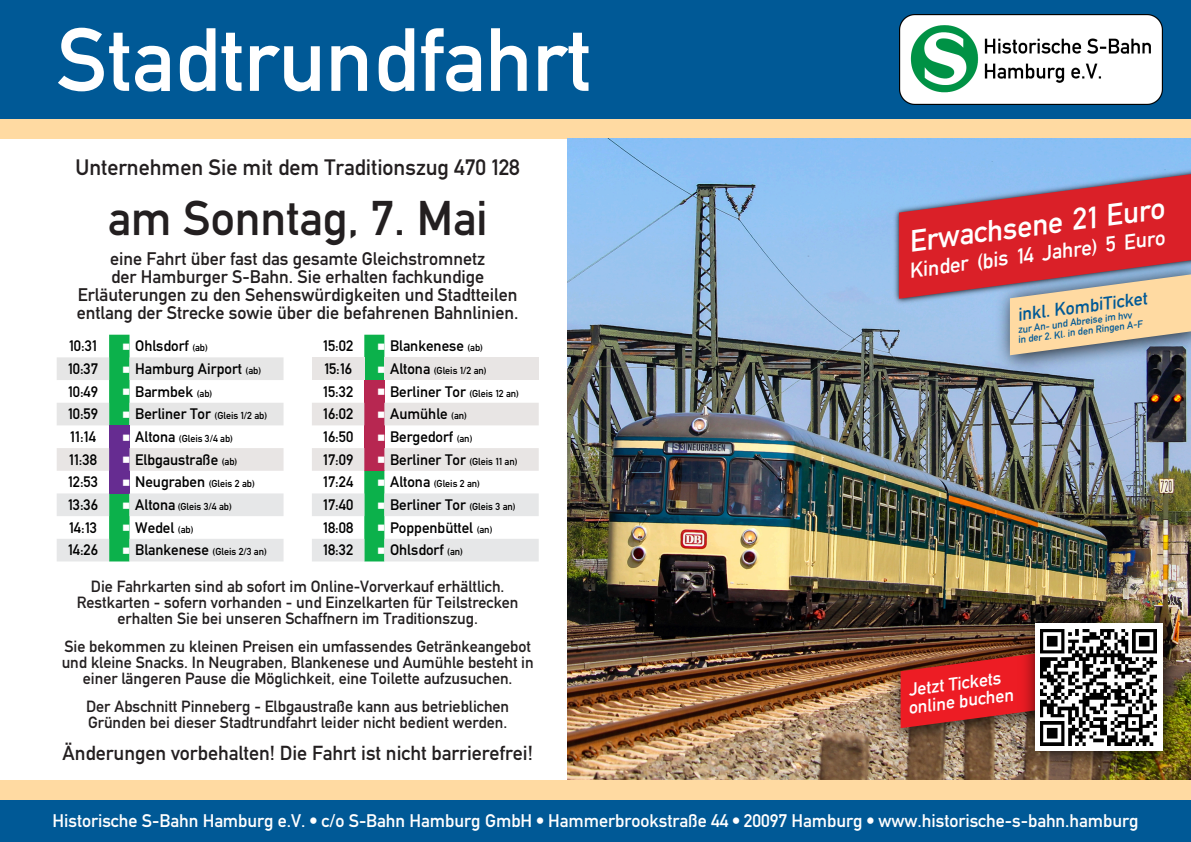
<style>
.page{position:relative;width:1191px;height:842px;background:#fff}
.page>*{position:absolute;margin:0;border:0;box-sizing:border-box;transform-origin:0 0}
.t1{font:88px "DIN 1451 Mittelschrift";color:#fff}
.t2{font:48px "DIN 1451 Mittelschrift";color:#231f20}
.t3{font:30px "DIN 1451 Mittelschrift";color:#fff}
.t4{font:22px "DIN 1451 Mittelschrift";color:#231f20}
.t5{font:21px "DIN 1451 Mittelschrift";color:#fff}
.t6{font:20px "DIN 1451 Mittelschrift";color:#231f20}
.t7{font:18px/18px "DIN 1451 Mittelschrift";color:#231f20;text-align:center}
.t8{font:18px/18px "DIN 1451 Mittelschrift";color:#fff}
.t9{font:18px "DIN 1451 Mittelschrift";color:#005996}
.t10{font:16px/16px "DIN 1451 Mittelschrift";color:#231f20;text-align:center}
.t11{font:15px "DIN 1451 Mittelschrift";color:#000}
.t12{font:10px "DIN 1451 Mittelschrift";color:#000}
.t13{font:10px/10px "DIN 1451 Mittelschrift";color:#005996}
.s1{font-size:10px}
.s2{font-size:15px}
</style>
<div class="page">
<div style="left:0;top:0;width:1191px;height:119px;background:#005996"></div>
<div style="left:0;top:799px;width:1191px;height:43px;background:#005996"></div>
<div style="left:0;top:119px;width:1191px;height:20px;background:#ffdaa2"></div>
<div style="left:0;top:780px;width:1191px;height:19px;background:#ffdaa2"></div>
<img style="left:899px;top:14px;width:263px;height:91px">
<img style="left:567px;top:139px;width:624px;height:641px">
<img style="left:882px;top:631px;width:135px;height:118px">
<svg style="left:900px;top:647px;width:117px;height:81px;background:#c52826"></svg>
<img style="left:992px;top:355px;width:199px;height:21px">
<img style="left:1017px;top:606px;width:168px;height:168px">
<div style="left:1035px;top:624px;width:127px;height:127px;background:#fff"></div>
<img style="left:892px;top:167px;width:299px;height:138px">
<svg style="left:899px;top:170px;width:292px;height:185px;background:#c5747b"></svg>
<img style="left:1040px;top:629px;width:116px;height:116px">
<svg style="left:57px;top:335px;width:226px;height:226px"></svg>
<svg style="left:312px;top:335px;width:227px;height:226px"></svg>
<h1 class="t1" style="left:57px;top:8px;width:536px">Stadtrundfahrt</h1>
<h3 class="t4" style="left:76px;top:154px;width:446px">Unternehmen Sie mit dem Traditionszug 470 128</h3>
<h2 class="t2" style="left:108px;top:190px;width:381px">am Sonntag, 7. Mai</h2>
<p class="t7" style="left:77px;top:250px;width:443px">eine Fahrt über fast das gesamte Gleichstromnetz<br>der Hamburger S-Bahn. Sie erhalten fachkundige Erläuterungen zu den Sehenswürdigkeiten und Stadtteilen entlang der Strecke sowie über die befahrenen Bahnlinien.</p>
<p class="t11" style="left:69px;top:337px;width:30px">10:31</p>
<p class="t11" style="left:135px;top:337px;width:74px">Ohlsdorf <span class="s1">(ab)</span></p>
<p class="t11" style="left:68px;top:360px;width:32px">10:37</p>
<p class="t11" style="left:135px;top:360px;width:127px">Hamburg Airport <span class="s1">(ab)</span></p>
<p class="t11" style="left:68px;top:383px;width:32px">10:49</p>
<p class="t11" style="left:135px;top:383px;width:79px">Barmbek <span class="s1">(ab)</span></p>
<p class="t11" style="left:68px;top:405px;width:32px">10:59</p>
<p class="t12" style="left:135px;top:410px;width:134px"><span class="s2">Berliner Tor</span> (Gleis 1/2 ab)</p>
<p class="t11" style="left:70px;top:428px;width:27px">11:14</p>
<p class="t12" style="left:135px;top:433px;width:99px"><span class="s2">Altona</span> (Gleis 3/4 ab)</p>
<p class="t11" style="left:69px;top:451px;width:30px">11:38</p>
<p class="t11" style="left:135px;top:451px;width:104px">Elbgaustraße <span class="s1">(ab)</span></p>
<p class="t11" style="left:68px;top:473px;width:32px">12:53</p>
<p class="t12" style="left:135px;top:478px;width:121px"><span class="s2">Neugraben</span> (Gleis 2 ab)</p>
<p class="t11" style="left:68px;top:496px;width:32px">13:36</p>
<p class="t12" style="left:135px;top:501px;width:98px"><span class="s2">Altona</span> (Gleis 3/4 ab)</p>
<p class="t11" style="left:69px;top:519px;width:30px">14:13</p>
<p class="t11" style="left:135px;top:519px;width:60px">Wedel <span class="s1">(ab)</span></p>
<p class="t11" style="left:68px;top:541px;width:32px">14:26</p>
<p class="t12" style="left:135px;top:546px;width:133px"><span class="s2">Blankenese</span> (Gleis 2/3 an)</p>
<p class="t11" style="left:323px;top:337px;width:32px">15:02</p>
<p class="t11" style="left:390px;top:337px;width:94px">Blankenese <span class="s1">(ab)</span></p>
<p class="t11" style="left:324px;top:360px;width:30px">15:16</p>
<p class="t12" style="left:390px;top:365px;width:98px"><span class="s2">Altona</span> (Gleis 1/2 an)</p>
<p class="t11" style="left:323px;top:383px;width:32px">15:32</p>
<p class="t11" style="left:390px;top:383px;width:130px">Berliner Tor <span class="s1">(Gleis 12 an)</span></p>
<p class="t11" style="left:323px;top:405px;width:32px">16:02</p>
<p class="t11" style="left:390px;top:405px;width:78px">Aumühle <span class="s1">(an)</span></p>
<p class="t11" style="left:323px;top:428px;width:32px">16:50</p>
<p class="t11" style="left:390px;top:428px;width:84px">Bergedorf <span class="s1">(an)</span></p>
<p class="t11" style="left:323px;top:451px;width:32px">17:09</p>
<p class="t11" style="left:390px;top:451px;width:129px">Berliner Tor <span class="s1">(Gleis 11 an)</span></p>
<p class="t11" style="left:323px;top:473px;width:32px">17:24</p>
<p class="t12" style="left:390px;top:478px;width:91px"><span class="s2">Altona</span> (Gleis 2 an)</p>
<p class="t11" style="left:323px;top:496px;width:32px">17:40</p>
<p class="t11" style="left:390px;top:496px;width:127px">Berliner Tor <span class="s1">(Gleis 3 an)</span></p>
<p class="t11" style="left:323px;top:519px;width:32px">18:08</p>
<p class="t11" style="left:390px;top:519px;width:104px">Poppenbüttel <span class="s1">(an)</span></p>
<p class="t11" style="left:323px;top:541px;width:32px">18:32</p>
<p class="t11" style="left:390px;top:541px;width:74px">Ohlsdorf <span class="s1">(an)</span></p>
<p class="t10" style="left:77px;top:579px;width:443px">Die Fahrkarten sind ab sofort im Online-Vorverkauf erhältlich.<br>Restkarten - sofern vorhanden - und Einzelkarten für Teilstrecken erhalten Sie bei unseren Schaffnern im Traditionszug.</p>
<p class="t10" style="left:62px;top:639px;width:473px">Sie bekommen zu kleinen Preisen ein umfassendes Getränkeangebot und kleine Snacks. In Neugraben, Blankenese und Aumühle besteht in einer längeren Pause die Möglichkeit, eine Toilette aufzusuchen.</p>
<p class="t10" style="left:86px;top:699px;width:424px;text-align:left">Der Abschnitt Pinneberg - Elbgaustraße kann aus betrieblichen<br>Gründen bei dieser Stadtrundfahrt leider nicht bedient werden.</p>
<p class="t6" style="left:63px;top:741px;width:472px">Änderungen vorbehalten! Die Fahrt ist nicht barrierefrei!</p>
<h3 class="t3" style="left:906px;top:225px;width:259px;rotate:-8deg">Erwachsene 21 Euro</h3>
<h3 class="t5" style="left:907px;top:260px;width:259px;rotate:-8deg">Kinder (bis 14 Jahre) 5 Euro</h3>
<p class="t9" style="left:1016px;top:305px;width:132px;rotate:-8deg">inkl. KombiTicket</p>
<p class="t13" style="left:1016px;top:325px;width:127px;rotate:-8deg">zur An- und Abreise im hvv<br>in der 2. Kl. in den Ringen A-F</p>
<p class="t8" style="left:904px;top:681px;width:107px;rotate:-8deg">Jetzt Tickets online buchen</p>
<p class="t8" style="left:52px;top:812px;width:1087px">Historische S-Bahn Hamburg e.V. • c/o S-Bahn Hamburg GmbH • Hammerbrookstraße 44 • 20097 Hamburg • www.historische-s-bahn.hamburg</p>
</div>
